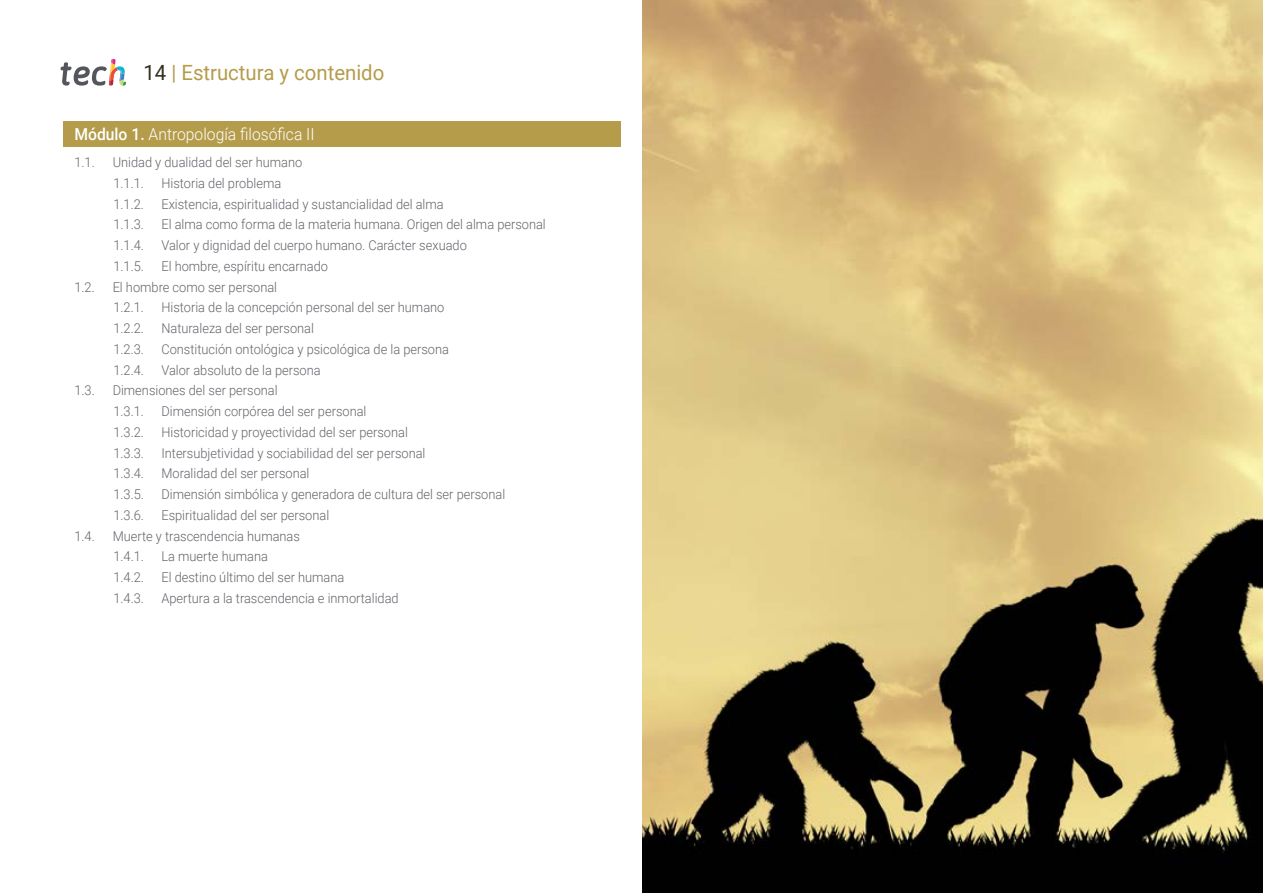
<style>
.page{position:relative;width:1263px;height:893px;background:#fff}
.page>*{position:absolute;margin:0;border:0;box-sizing:border-box;transform-origin:0 0}
.t1{font:21px "Roboto";color:#b49c4b}
.t2{font:300 16.5px "Roboto";color:#fff;scale:.95 1}
.t3{font:300 13.5px/20.7px "Roboto";color:#61646a;scale:.95 1}
.s1{color:#312e20}
.s2{font-weight:500}
</style>
<div class="page">
<div style="left:63px;top:121px;width:558px;height:25px;background:#b49c4b"></div>
<svg style="left:61px;top:59px;width:65px;height:27px"></svg>
<img style="left:642px;top:0;width:621px;height:893px">
<h1 class="t1" style="left:144px;top:57px;width:242px"><span class="s1">14</span> | Estructura y contenido</h1>
<p class="t2" style="left:74px;top:123px;width:254px"><span class="s2">Módulo 1.</span> Antropología filosófica II</p>
<p class="t3" style="left:74px;top:151px;width:23px">1.1.</p>
<p class="t3" style="left:113px;top:151px;width:201px">Unidad y dualidad del ser humano<br>1.1.1.</p>
<p class="t3" style="left:161px;top:172px;width:128px">Historia del problema</p>
<p class="t3" style="left:113px;top:193px;width:34px">1.1.2.</p>
<p class="t3" style="left:161px;top:193px;width:299px">Existencia, espiritualidad y sustancialidad del alma</p>
<p class="t3" style="left:113px;top:214px;width:34px">1.1.3.</p>
<p class="t3" style="left:161px;top:214px;width:406px">El alma como forma de la materia humana. Origen del alma personal</p>
<p class="t3" style="left:113px;top:234px;width:34px">1.1.4.</p>
<p class="t3" style="left:161px;top:234px;width:323px">Valor y dignidad del cuerpo humano. Carácter sexuado</p>
<p class="t3" style="left:113px;top:255px;width:34px">1.1.5.</p>
<p class="t3" style="left:161px;top:255px;width:177px">El hombre, espíritu encarnado</p>
<p class="t3" style="left:74px;top:276px;width:23px">1.2.</p>
<p class="t3" style="left:113px;top:276px;width:175px">El hombre como ser personal<br>1.2.1.</p>
<p class="t3" style="left:161px;top:297px;width:299px">Historia de la concepción personal del ser humano</p>
<p class="t3" style="left:113px;top:317px;width:34px">1.2.2.</p>
<p class="t3" style="left:161px;top:317px;width:162px">Naturaleza del ser personal</p>
<p class="t3" style="left:113px;top:338px;width:34px">1.2.3.</p>
<p class="t3" style="left:161px;top:338px;width:304px">Constitución ontológica y psicológica de la persona</p>
<p class="t3" style="left:113px;top:359px;width:34px">1.2.4.</p>
<p class="t3" style="left:161px;top:359px;width:169px">Valor absoluto de la persona</p>
<p class="t3" style="left:74px;top:380px;width:23px">1.3.</p>
<p class="t3" style="left:113px;top:380px;width:175px">Dimensiones del ser personal<br>1.3.1.</p>
<p class="t3" style="left:161px;top:400px;width:217px">Dimensión corpórea del ser personal</p>
<p class="t3" style="left:113px;top:421px;width:34px">1.3.2.</p>
<p class="t3" style="left:161px;top:421px;width:261px">Historicidad y proyectividad del ser personal</p>
<p class="t3" style="left:113px;top:442px;width:34px">1.3.3.</p>
<p class="t3" style="left:161px;top:442px;width:279px">Intersubjetividad y sociabilidad del ser personal</p>
<p class="t3" style="left:113px;top:463px;width:34px">1.3.4.</p>
<p class="t3" style="left:161px;top:463px;width:157px">Moralidad del ser personal</p>
<p class="t3" style="left:113px;top:483px;width:34px">1.3.5.</p>
<p class="t3" style="left:161px;top:483px;width:363px">Dimensión simbólica y generadora de cultura del ser personal</p>
<p class="t3" style="left:113px;top:504px;width:34px">1.3.6.</p>
<p class="t3" style="left:161px;top:504px;width:178px">Espiritualidad del ser personal</p>
<p class="t3" style="left:74px;top:525px;width:23px">1.4.</p>
<p class="t3" style="left:113px;top:525px;width:199px">Muerte y trascendencia humanas<br>1.4.1.</p>
<p class="t3" style="left:161px;top:546px;width:114px">La muerte humana</p>
<p class="t3" style="left:113px;top:566px;width:34px">1.4.2.</p>
<p class="t3" style="left:161px;top:566px;width:194px">El destino último del ser humana</p>
<p class="t3" style="left:113px;top:587px;width:34px">1.4.3.</p>
<p class="t3" style="left:161px;top:587px;width:251px">Apertura a la trascendencia e inmortalidad</p>
</div>
